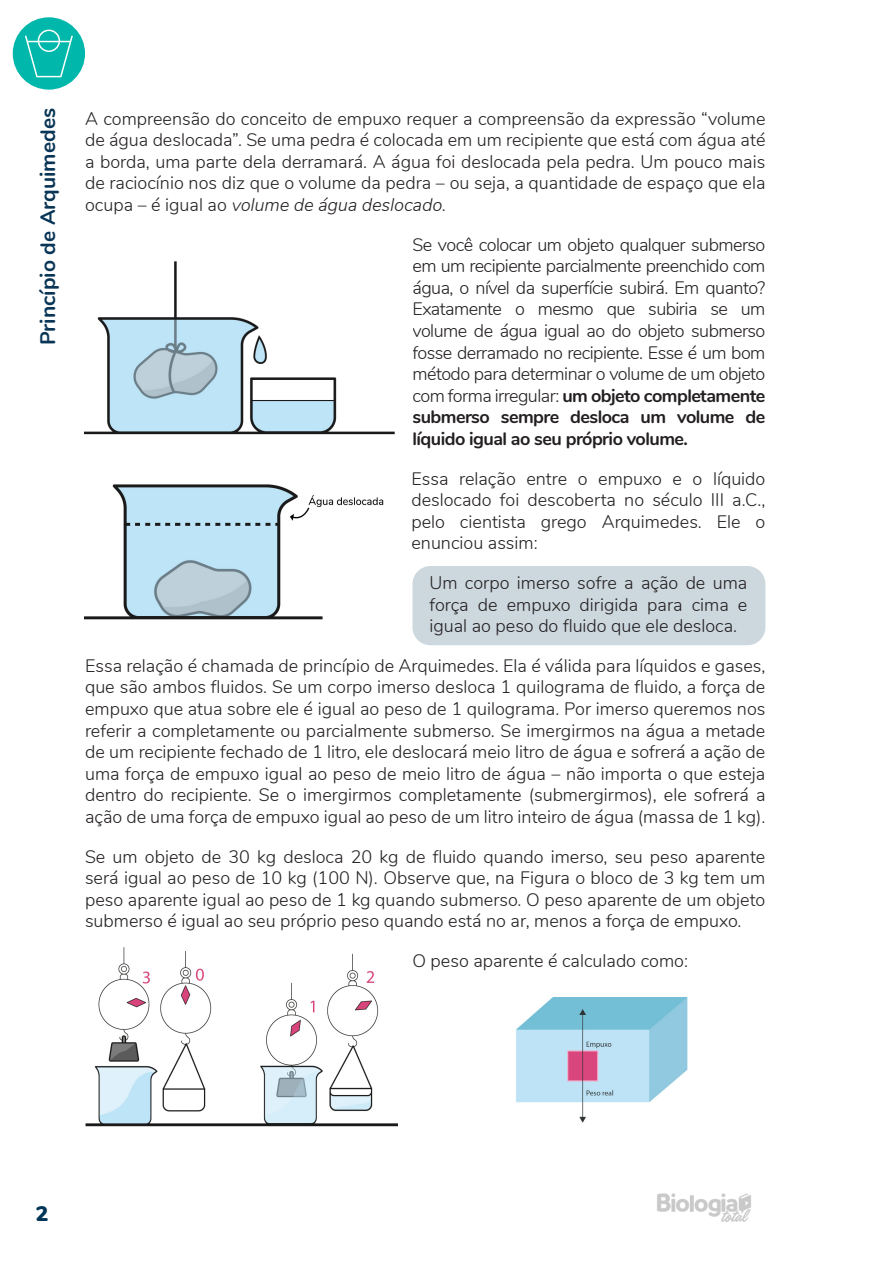
<style>
.page{position:relative;width:893px;height:1263px;background:#fff}
.page>*{position:absolute;margin:0;border:0;box-sizing:border-box;transform-origin:0 0}
.t1{font:700 21px "Nunito";color:#093556}
.t2{font:900 21px "Nunito";color:#003558}
.TEXTO{font:300 18px/21.6px "Nunito";color:#231f20;text-align:justify}
.s1{font-style:italic}
.s2{font-weight:700}
</style>
<div class="page">
<img style="left:657px;top:1193px;width:94px;height:29px">
<div style="left:13px;top:17px;width:72px;height:73px;background:#00b7ac;border-radius:50%"></div>
<svg style="left:25px;top:30px;width:48px;height:47px"></svg>
<div style="left:412px;top:566px;width:353px;height:79px;background:#ccd7de;border-radius:18px"></div>
<img style="left:84px;top:261px;width:311px;height:174px">
<img style="left:84px;top:484px;width:300px;height:136px">
<img style="left:85px;top:947px;width:312px;height:180px">
<img style="left:516px;top:997px;width:172px;height:126px">
<p class="t1" style="left:32px;top:345px;width:239px;rotate:-90deg">Princípio de Arquimedes</p>
<p class="TEXTO" style="left:85px;top:106px;width:682px">A compreensão do conceito de empuxo requer a compreensão da expressão “volume de água deslocada”. Se uma pedra é colocada em um recipiente que está com água até a borda, uma parte dela derramará. A água foi deslocada pela pedra. Um pouco mais de raciocínio nos diz que o volume da pedra – ou seja, a quantidade de espaço que ela ocupa – é igual ao <span class="s1">volume de água deslocado</span>.</p>
<p class="TEXTO" style="left:412px;top:232px;width:354px">Se você colocar um objeto qualquer submerso em um recipiente parcialmente preenchido com água, o nível da superfície subirá. Em quanto?<br>Exatamente o mesmo que subiria se um volume de água igual ao do objeto submerso fosse derramado no recipiente. Esse é um bom método para determinar o volume de um objeto com forma irregular: <span class="s2">um objeto completamente submerso sempre desloca um volume de líquido igual ao seu próprio volume.</span></p>
<p class="TEXTO" style="left:411px;top:466px;width:355px">Essa relação entre o empuxo e o líquido deslocado foi descoberta no século III a.C., pelo cientista grego Arquimedes. Ele o enunciou assim:</p>
<p class="TEXTO" style="left:429px;top:571px;width:319px">Um corpo imerso sofre a ação de uma força de empuxo dirigida para cima e igual ao peso do fluido que ele desloca.</p>
<p class="TEXTO" style="left:85px;top:654px;width:682px">Essa relação é chamada de princípio de Arquimedes. Ela é válida para líquidos e gases, que são ambos fluidos. Se um corpo imerso desloca 1 quilograma de fluido, a força de empuxo que atua sobre ele é igual ao peso de 1 quilograma. Por imerso queremos nos referir a completamente ou parcialmente submerso. Se imergirmos na água a metade de um recipiente fechado de 1 litro, ele deslocará meio litro de água e sofrerá a ação de uma força de empuxo igual ao peso de meio litro de água – não importa o que esteja dentro do recipiente. Se o imergirmos completamente (submergirmos), ele sofrerá a ação de uma força de empuxo igual ao peso de um litro inteiro de água (massa de 1 kg).</p>
<p class="TEXTO" style="left:85px;top:844px;width:682px">Se um objeto de 30 kg desloca 20 kg de fluido quando imerso, seu peso aparente será igual ao peso de 10 kg (100 N). Observe que, na Figura o bloco de 3 kg tem um peso aparente igual ao peso de 1 kg quando submerso. O peso aparente de um objeto submerso é igual ao seu próprio peso quando está no ar, menos a força de empuxo.</p>
<p class="TEXTO" style="left:412px;top:949px;width:277px">O peso aparente é calculado como:</p>
<p class="t2" style="left:36px;top:1198px;width:14px">2</p>
</div>
